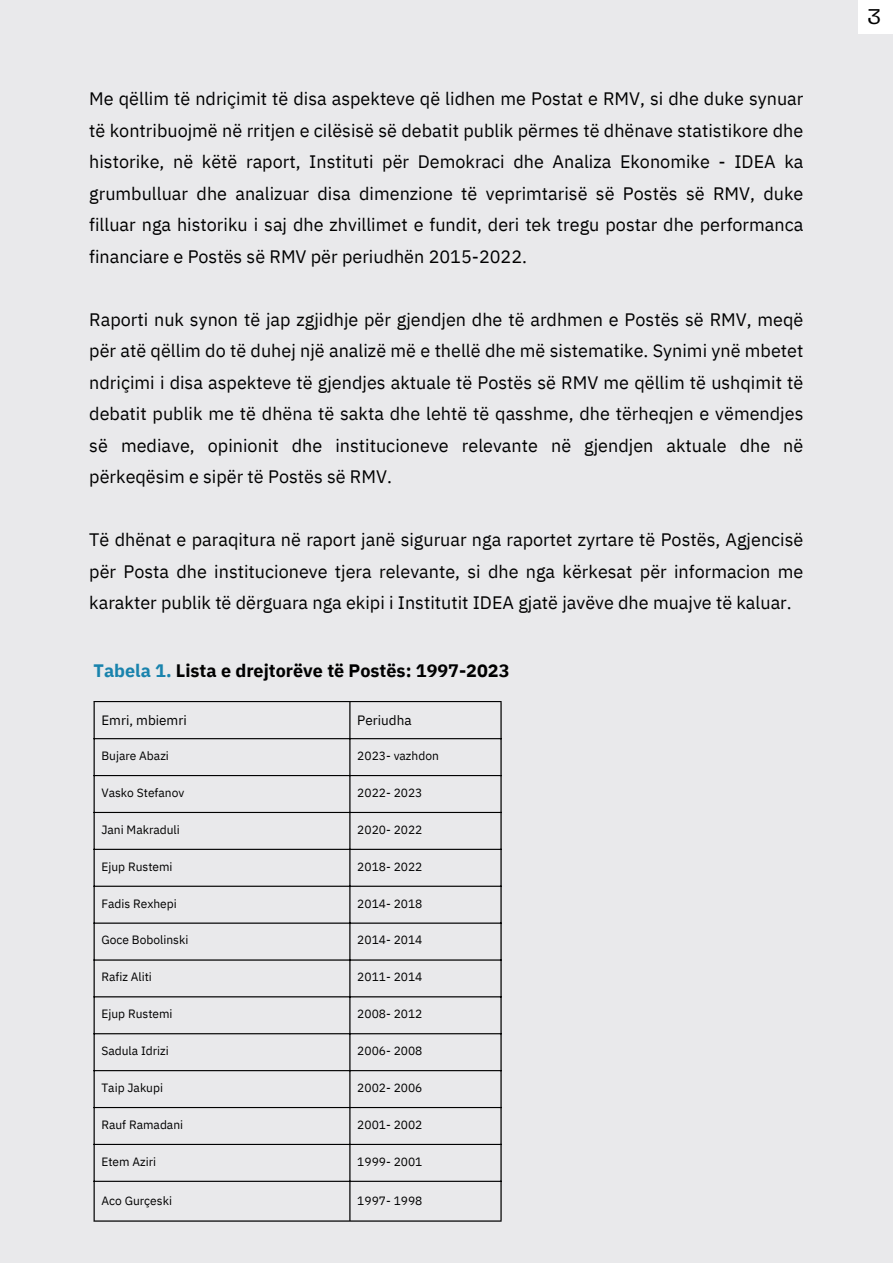
<style>
.page{position:relative;width:893px;height:1264px;background:#fff}
.page>*{position:absolute;margin:0;border:0;box-sizing:border-box;transform-origin:0 0}
.t1{font:19.5px "Hagrid Text";color:#000}
.t2{font:18px/31.5px "IBM Plex Sans";color:#000;text-align:justify}
.t3{font:700 18px "IBM Plex Sans";color:#000}
.t4{font:13.5px "IBM Plex Sans";color:#000}
.t5{font:12px "IBM Plex Sans";color:#000}
.s1{color:#1983ad}
</style>
<div class="page">
<div style="left:0;top:0;width:892px;height:1262px;background:#e9e9eb"></div>
<div style="left:858px;top:0;width:34px;height:34px;background:#fff"></div>
<hr style="left:93px;top:702px;width:2px;height:518px;background:#000">
<hr style="left:349px;top:702px;width:1px;height:518px;background:#000">
<hr style="left:500px;top:702px;width:1px;height:518px;background:#000">
<hr style="left:93px;top:701px;width:408px;height:1px;background:#000">
<hr style="left:93px;top:738px;width:408px;height:1px;background:#000">
<hr style="left:93px;top:775px;width:408px;height:1px;background:#000">
<hr style="left:93px;top:811px;width:408px;height:2px;background:#000">
<hr style="left:93px;top:848px;width:408px;height:1px;background:#000">
<hr style="left:93px;top:885px;width:408px;height:1px;background:#000">
<hr style="left:93px;top:922px;width:408px;height:1px;background:#000">
<hr style="left:93px;top:959px;width:408px;height:1px;background:#000">
<hr style="left:93px;top:996px;width:408px;height:1px;background:#000">
<hr style="left:93px;top:1033px;width:408px;height:1px;background:#000">
<hr style="left:93px;top:1070px;width:408px;height:1px;background:#000">
<hr style="left:93px;top:1106px;width:408px;height:2px;background:#000">
<hr style="left:93px;top:1143px;width:408px;height:1px;background:#000">
<hr style="left:93px;top:1180px;width:408px;height:1px;background:#000">
<hr style="left:93px;top:1220px;width:408px;height:1px;background:#000">
<p class="t2" style="left:89px;top:83px;width:715px">Me qëllim të ndriçimit të disa aspekteve që lidhen me Postat e RMV, si dhe duke synuar të kontribuojmë në rritjen e cilësisë së debatit publik përmes të dhënave statistikore dhe historike, në këtë raport, Instituti për Demokraci dhe Analiza Ekonomike - IDEA ka grumbulluar dhe analizuar disa dimenzione të veprimtarisë së Postës së RMV, duke filluar nga historiku i saj dhe zhvillimet e fundit, deri tek tregu postar dhe performanca financiare e Postës së RMV për periudhën 2015-2022.</p>
<p class="t2" style="left:89px;top:303px;width:715px">Raporti nuk synon të jap zgjidhje për gjendjen dhe të ardhmen e Postës së RMV, meqë për atë qëllim do të duhej një analizë më e thellë dhe më sistematike. Synimi ynë mbetet ndriçimi i disa aspekteve të gjendjes aktuale të Postës së RMV me qëllim të ushqimit të debatit publik me të dhëna të sakta dhe lehtë të qasshme, dhe tërheqjen e vëmendjes së mediave, opinionit dhe institucioneve relevante në gjendjen aktuale dhe në përkeqësim e sipër të Postës së RMV.</p>
<p class="t2" style="left:89px;top:523px;width:715px">Të dhënat e paraqitura në raport janë siguruar nga raportet zyrtare të Postës, Agjencisë për Posta dhe institucioneve tjera relevante, si dhe nga kërkesat për informacion me karakter publik të dërguara nga ekipi i Institutit IDEA gjatë javëve dhe muajve të kaluar.</p>
<p class="t3" style="left:93px;top:658px;width:417px"><span class="s1">Tabela 1.</span> Lista e drejtorëve të Postës: 1997-2023</p>
<p class="t4" style="left:101px;top:711px;width:87px">Emri, mbiemri</p>
<p class="t4" style="left:357px;top:711px;width:56px">Periudha</p>
<p class="t5" style="left:101px;top:747px;width:69px">Bujare Abazi</p>
<p class="t5" style="left:357px;top:747px;width:83px">2023- vazhdon</p>
<p class="t5" style="left:101px;top:784px;width:84px">Vasko Stefanov</p>
<p class="t5" style="left:357px;top:784px;width:67px">2022- 2023</p>
<p class="t5" style="left:101px;top:821px;width:80px">Jani Makraduli</p>
<p class="t5" style="left:357px;top:821px;width:67px">2020- 2022</p>
<p class="t5" style="left:101px;top:858px;width:73px">Ejup Rustemi</p>
<p class="t5" style="left:357px;top:858px;width:67px">2018- 2022</p>
<p class="t5" style="left:101px;top:895px;width:77px">Fadis Rexhepi</p>
<p class="t5" style="left:357px;top:895px;width:67px">2014- 2018</p>
<p class="t5" style="left:101px;top:932px;width:88px">Goce Bobolinski</p>
<p class="t5" style="left:357px;top:932px;width:67px">2014- 2014</p>
<p class="t5" style="left:101px;top:969px;width:52px">Rafiz Aliti</p>
<p class="t5" style="left:357px;top:969px;width:67px">2011- 2014</p>
<p class="t5" style="left:101px;top:1005px;width:73px">Ejup Rustemi</p>
<p class="t5" style="left:357px;top:1005px;width:67px">2008- 2012</p>
<p class="t5" style="left:101px;top:1042px;width:69px">Sadula Idrizi</p>
<p class="t5" style="left:357px;top:1042px;width:67px">2006- 2008</p>
<p class="t5" style="left:101px;top:1079px;width:63px">Taip Jakupi</p>
<p class="t5" style="left:357px;top:1079px;width:67px">2002- 2006</p>
<p class="t5" style="left:101px;top:1116px;width:83px">Rauf Ramadani</p>
<p class="t5" style="left:357px;top:1116px;width:67px">2001- 2002</p>
<p class="t5" style="left:101px;top:1153px;width:56px">Etem Aziri</p>
<p class="t5" style="left:357px;top:1153px;width:67px">1999- 2001</p>
<p class="t5" style="left:101px;top:1192px;width:72px">Aco Gurçeski</p>
<p class="t5" style="left:357px;top:1192px;width:67px">1997- 1998</p>
<p class="t1" style="left:867px;top:7px;width:15px">3</p>
</div>
